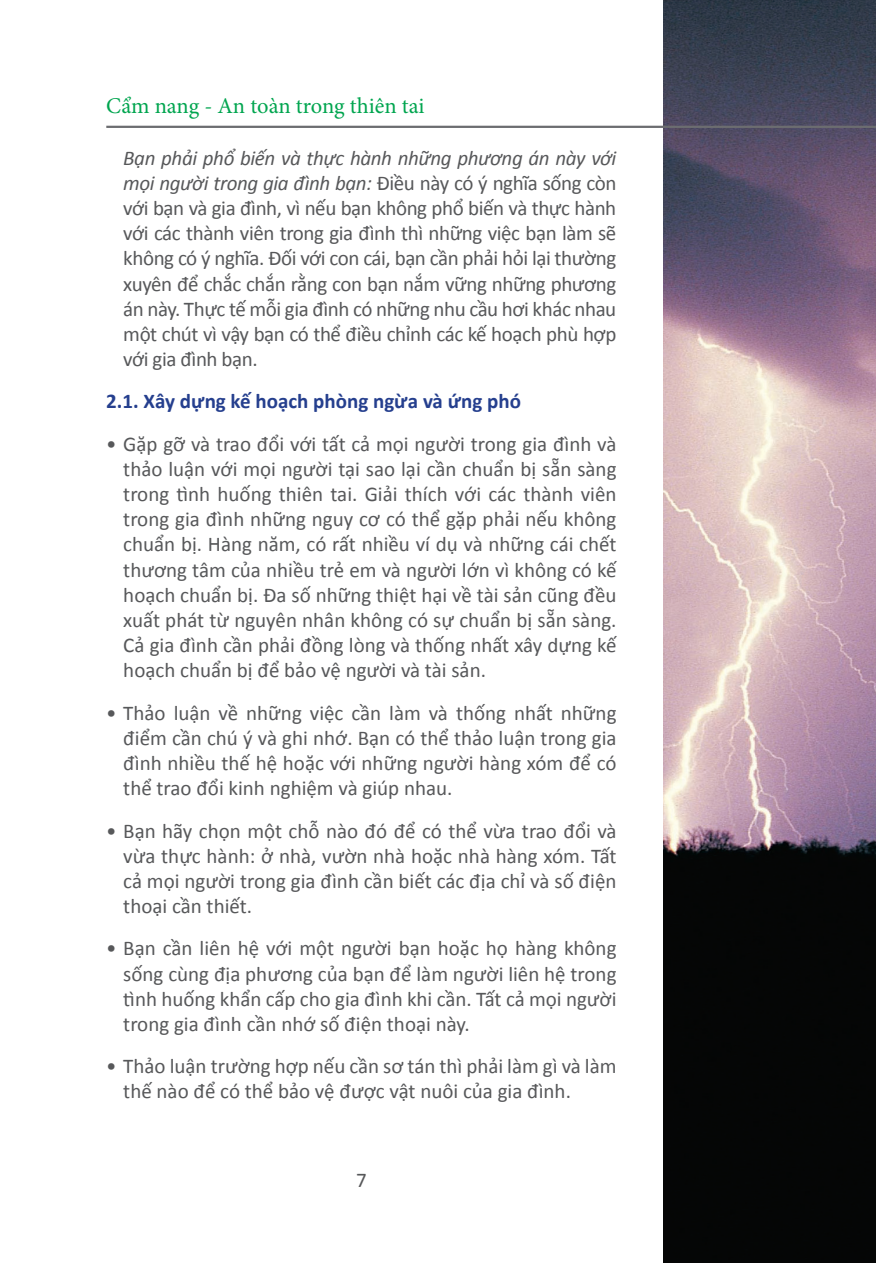
<style>
.page{position:relative;width:876px;height:1263px;background:#fff}
.page>*{position:absolute;margin:0;border:0;box-sizing:border-box;transform-origin:0 0}
.t1{font:22.5px "Minion Pro";letter-spacing:-.005em;color:#00a54f}
.t2{font:21px/25.2px "Calibri";color:#57585a;text-align:justify}
.t3{font:700 21px "Calibri";color:#253f8e}
.s1{font-style:italic}
</style>
<div class="page">
<img style="left:663px;top:0;width:213px;height:1263px">
<hr style="left:106px;top:126px;width:770px;height:2px;background:#6c6d70">
<p class="t1" style="left:106px;top:91px;width:320px">Cẩm nang - An toàn trong thiên tai</p>
<p class="t2" style="left:123px;top:145px;width:495px"><span class="s1">Bạn phải phổ biến và thực hành những phương án này với mọi người trong gia đình bạn:</span> Điều này có ý nghĩa sống còn với bạn và gia đình, vì nếu bạn không phổ biến và thực hành với các thành viên trong gia đình thì những việc bạn làm sẽ không có ý nghĩa. Đối với con cái, bạn cần phải hỏi lại thường xuyên để chắc chắn rằng con bạn nắm vững những phương án này. Thực tế mỗi gia đình có những nhu cầu hơi khác nhau một chút vì vậy bạn có thể điều chỉnh các kế hoạch phù hợp với gia đình bạn.</p>
<p class="t3" style="left:106px;top:388px;width:416px">2.1. Xây dựng kế hoạch phòng ngừa và ứng phó</p>
<p class="t2" style="left:123px;top:431px;width:495px;text-indent:-17px">• Gặp gỡ và trao đổi với tất cả mọi người trong gia đình và thảo luận với mọi người tại sao lại cần chuẩn bị sẵn sàng trong tình huống thiên tai. Giải thích với các thành viên trong gia đình những nguy cơ có thể gặp phải nếu không chuẩn bị. Hàng năm, có rất nhiều ví dụ và những cái chết thương tâm của nhiều trẻ em và người lớn vì không có kế hoạch chuẩn bị. Đa số những thiệt hại về tài sản cũng đều xuất phát từ nguyên nhân không có sự chuẩn bị sẵn sàng.<br>Cả gia đình cần phải đồng lòng và thống nhất xây dựng kế hoạch chuẩn bị để bảo vệ người và tài sản.</p>
<p class="t2" style="left:123px;top:700px;width:495px;text-indent:-17px">• Thảo luận về những việc cần làm và thống nhất những điểm cần chú ý và ghi nhớ. Bạn có thể thảo luận trong gia đình nhiều thế hệ hoặc với những người hàng xóm để có thể trao đổi kinh nghiệm và giúp nhau.</p>
<p class="t2" style="left:123px;top:818px;width:495px;text-indent:-17px">• Bạn hãy chọn một chỗ nào đó để có thể vừa trao đổi và vừa thực hành: ở nhà, vườn nhà hoặc nhà hàng xóm. Tất cả mọi người trong gia đình cần biết các địa chỉ và số điện thoại cần thiết.</p>
<p class="t2" style="left:123px;top:936px;width:495px;text-indent:-17px">• Bạn cần liên hệ với một người bạn hoặc họ hàng không sống cùng địa phương của bạn để làm người liên hệ trong tình huống khẩn cấp cho gia đình khi cần. Tất cả mọi người trong gia đình cần nhớ số điện thoại này.</p>
<p class="t2" style="left:123px;top:1054px;width:495px;text-indent:-17px">• Thảo luận trường hợp nếu cần sơ tán thì phải làm gì và làm thế nào để có thể bảo vệ được vật nuôi của gia đình.</p>
<p class="t2" style="left:356px;top:1168px;width:12px">7</p>
</div>
